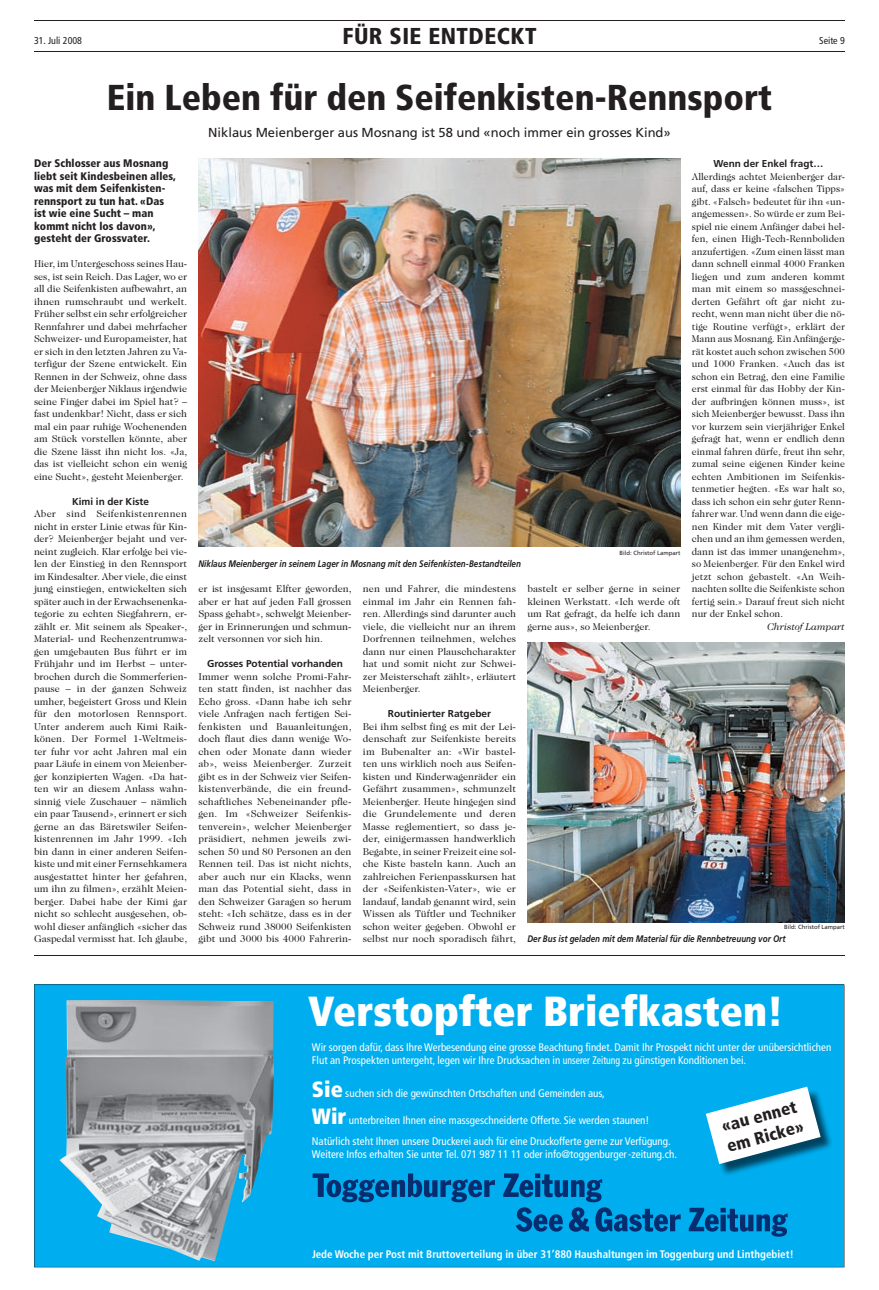
<style>
.page{position:relative;width:879px;height:1290px;background:#fff}
.page>*{position:absolute;margin:0;border:0;box-sizing:border-box;transform-origin:0 0}
.t1{font:900 condensed 42px "Frutiger LT Std";color:#fff}
.t2{font:900 condensed 36px "Frutiger LT Std";color:#231f20}
.t3{font:900 condensed 23px "Frutiger LT Std";letter-spacing:.02em;color:#231f20}
.t4{font:900 condensed 17.3px/20.8px "Frutiger LT Std";color:#231f20}
.t5{font:13px "Frutiger LT Std";color:#231f20}
.t6{font:condensed 11px/13.2px "Frutiger LT Std";color:#fff}
.t7{font:900 condensed 11px/12.5px "Frutiger LT Std";letter-spacing:.005em;color:#231f20}
.t8{font:700 condensed 11px "Frutiger LT Std";color:#fff}
.t9{font:10px/12.5px "Caslon 224 Std";color:#231f20;text-align:justify}
.t10{font:700 10px "Frutiger LT Std";color:#231f20}
.t11{font:condensed 10px "Frutiger LT Std";color:#231f20}
.t12{font:italic 10px "Caslon 224 Std";color:#231f20}
.t13{font:italic 700 9.5px "Frutiger LT Std";color:#231f20;scale:.85 1}
.t14{font:6px "Frutiger LT Std";color:#231f20}
.s1{font-weight:900;font-size:22px}
</style>
<div class="page">
<img style="left:198px;top:159px;width:482px;height:388px">
<img style="left:527px;top:642px;width:318px;height:280px">
<hr style="left:34px;top:20px;width:811px;height:1px;background:#231f20">
<hr style="left:34px;top:51px;width:811px;height:1px;background:#231f20">
<hr style="left:34px;top:955px;width:811px;height:1px;background:#231f20">
<div style="left:34px;top:984px;width:810px;height:283px;background:#00aeef"></div>
<img style="left:59px;top:1000px;width:215px;height:261px">
<svg style="left:311px;top:1171px;width:369px;height:61px;background:#018fd0"></svg>
<svg style="left:689px;top:1208px;width:98px;height:28px;background:#0273b5"></svg>
<img style="left:707px;top:1088px;width:125px;height:88px">
<svg style="left:706px;top:1086px;width:114px;height:78px"></svg>
<p class="t11" style="left:34px;top:34px;width:50px">31. Juli 2008</p>
<h3 class="t3" style="left:342px;top:22px;width:195px">FÜR SIE ENTDECKT</h3>
<h2 class="t2" style="left:107px;top:76px;width:667px">Ein Leben für den Seifenkisten-Rennsport</h2>
<h3 class="t5" style="left:208px;top:125px;width:464px">Niklaus Meienberger aus Mosnang ist 58 und «noch immer ein grosses Kind»</h3>
<p class="t11" style="left:819px;top:34px;width:27px">Seite 9</p>
<p class="t7" style="left:34px;top:157px;width:143px">Der Schlosser aus Mosnang liebt seit Kindesbeinen alles, was mit dem Seifenkisten&shy;rennsport zu tun hat. «Das ist wie eine Sucht – man kommt nicht los davon», gesteht der Grossvater.</p>
<p class="t9" style="left:34px;top:257px;width:155px">Hier, im Untergeschoss seines Hau&shy;ses, ist sein Reich. Das Lager, wo er all die Seifenkisten aufbewahrt, an ihnen rumschraubt und werkelt.<br>Früher selbst ein sehr erfolgreicher Rennfahrer und dabei mehrfacher Schweizer- und Europameister, hat er sich in den letzten Jahren zu Va&shy;terfigur der Szene entwickelt. Ein Rennen in der Schweiz, ohne dass der Meienberger Niklaus irgendwie seine Finger dabei im Spiel hat? – fast undenkbar! Nicht, dass er sich mal ein paar ruhige Wochenenden am Stück vorstellen könnte, aber die Szene lässt ihn nicht los. «Ja, das ist vielleicht schon ein wenig eine Sucht», gesteht Meienberger.</p>
<p class="t10" style="left:72px;top:495px;width:78px">Kimi in der Kiste</p>
<p class="t9" style="left:34px;top:507px;width:155px">Aber sind Seifenkistenrennen nicht in erster Linie etwas für Kin&shy;der? Meienberger bejaht und ver&shy;neint zugleich. Klar erfolge bei vie&shy;len der Einstieg in den Rennsport im Kindesalter. Aber viele, die einst jung einstiegen, entwickelten sich später auch in der Erwachsenenka&shy;tegorie zu echten Siegfahrern, er&shy;zählt er. Mit seinem als Speaker-, Material- und Rechenzentrumwa&shy;gen umgebauten Bus führt er im Frühjahr und im Herbst – unter&shy;brochen durch die Sommerferien&shy;pause – in der ganzen Schweiz umher, begeistert Gross und Klein für den motorlosen Rennsport.<br>Unter anderem auch Kimi Raik&shy;könen. Der Formel 1-Weltmeis&shy;ter fuhr vor acht Jahren mal ein paar Läufe in einem von Meienber&shy;ger konzipierten Wagen. «Da hat&shy;ten wir an diesem Anlass wahn&shy;sinnig viele Zuschauer – nämlich ein paar Tausend», erinnert er sich gerne an das Bäretswiler Seifen&shy;kistenrennen im Jahr 1999. «Ich bin dann in einer anderen Seifen&shy;kiste und mit einer Fernsehkamera ausgestattet hinter her gefahren, um ihn zu filmen», erzählt Meien&shy;berger. Dabei habe der Kimi gar nicht so schlecht ausgesehen, ob&shy;wohl dieser anfänglich «sicher das Gaspedal vermisst hat. Ich glaube,</p>
<p class="t10" style="left:713px;top:158px;width:111px">Wenn der Enkel fragt…</p>
<p class="t9" style="left:692px;top:170px;width:155px">Allerdings achtet Meienberger dar&shy;auf, dass er keine «falschen Tipps» gibt. «Falsch» bedeutet für ihn «un&shy;angemessen». So würde er zum Bei&shy;spiel nie einem Anfänger dabei hel&shy;fen, einen High-Tech-Rennboliden anzufertigen. «Zum einen lässt man dann schnell einmal 4000 Franken liegen und zum anderen kommt man mit einem so massgeschnei&shy;derten Gefährt oft gar nicht zu&shy;recht, wenn man nicht über die nö&shy;tige Routine verfügt», erklärt der Mann aus Mosnang. Ein Anfängerge&shy;rät kostet auch schon zwischen 500 und 1000 Franken. «Auch das ist schon ein Betrag, den eine Familie erst einmal für das Hobby der Kin&shy;der aufbringen können muss», ist sich Meienberger bewusst. Dass ihn vor kurzem sein vierjähriger Enkel gefragt hat, wenn er endlich denn einmal fahren dürfe, freut ihn sehr, zumal seine eigenen Kinder keine echten Ambitionen im Seifenkis&shy;tenmetier hegten. «Es war halt so, dass ich schon ein sehr guter Renn&shy;fahrer war. Und wenn dann die eige&shy;nen Kinder mit dem Vater vergli&shy;chen und an ihm gemessen werden, dann ist das immer unangenehm», so Meienberger. Für den Enkel wird jetzt schon gebastelt. «An Weih&shy;nachten sollte die Seifenkiste schon fertig sein.» Darauf freut sich nicht nur der Enkel schon.</p>
<p class="t12" style="left:767px;top:621px;width:79px">Christof Lampart</p>
<p class="t14" style="left:619px;top:549px;width:62px">Bild: Christof Lampart</p>
<p class="t13" style="left:198px;top:558px;width:381px">Niklaus Meienberger in seinem Lager in Mosnang mit den Seifenkisten-Bestandteilen</p>
<p class="t9" style="left:198px;top:582px;width:155px">er ist insgesamt Elfter geworden, aber er hat auf jeden Fall grossen Spass gehabt», schwelgt Meienber&shy;ger in Erinnerungen und schmun&shy;zelt versonnen vor sich hin.</p>
<p class="t10" style="left:207px;top:658px;width:137px">Grosses Potential vorhanden</p>
<p class="t9" style="left:198px;top:670px;width:155px">Immer wenn solche Promi-Fahr&shy;ten statt finden, ist nachher das Echo gross. «Dann habe ich sehr viele Anfragen nach fertigen Sei&shy;fenkisten und Bauanleitungen, doch flaut dies dann wenige Wo&shy;chen oder Monate dann wieder ab», weiss Meienberger. Zurzeit gibt es in der Schweiz vier Seifen&shy;kistenverbände, die ein freund&shy;schaftliches Nebeneinander pfle&shy;gen. Im «Schweizer Seifenkis&shy;tenverein», welcher Meienberger präsidiert, nehmen jeweils zwi&shy;schen 50 und 80 Personen an den Rennen teil. Das ist nicht nichts, aber auch nur ein Klacks, wenn man das Potential sieht, dass in den Schweizer Garagen so herum steht: «Ich schätze, dass es in der Schweiz rund 38000 Seifenkisten gibt und 3000 bis 4000 Fahrerin-</p>
<p class="t9" style="left:363px;top:582px;width:155px">nen und Fahrer, die mindestens einmal im Jahr ein Rennen fah&shy;ren. Allerdings sind darunter auch viele, die vielleicht nur an ihrem Dorfrennen teilnehmen, welches dann nur einen Plauschcharakter hat und somit nicht zur Schwei&shy;zer Meisterschaft zählt», erläutert Meienberger.</p>
<p class="t10" style="left:388px;top:708px;width:105px">Routinierter Ratgeber</p>
<p class="t9" style="left:363px;top:720px;width:155px">Bei ihm selbst fing es mit der Lei&shy;denschaft zur Seifenkiste bereits im Bubenalter an: «Wir bastel&shy;ten uns wirklich noch aus Seifen&shy;kisten und Kinderwagenräder ein Gefährt zusammen», schmunzelt Meienberger. Heute hingegen sind die Grundelemente und deren Masse reglementiert, so dass je&shy;der, einigermassen handwerklich Begabte, in seiner Freizeit eine sol&shy;che Kiste basteln kann. Auch an zahlreichen Ferienpasskursen hat der «Seifenkisten-Vater», wie er landauf, landab genannt wird, sein Wissen als Tüftler und Techniker schon weiter gegeben. Obwohl er selbst nur noch sporadisch fährt,</p>
<p class="t9" style="left:527px;top:582px;width:155px">bastelt er selber gerne in seiner kleinen Werkstatt. «Ich werde oft um Rat gefragt, da helfe ich dann gerne aus», so Meienberger.</p>
<p class="t14" style="left:784px;top:923px;width:62px">Bild: Christof Lampart</p>
<p class="t13" style="left:527px;top:933px;width:305px">Der Bus ist geladen mit dem Material für die Rennbetreuung vor Ort</p>
<h1 class="t1" style="left:308px;top:986px;width:477px">Verstopfter Briefkasten!</h1>
<p class="t6" style="left:312px;top:1040px;width:521px">Wir sorgen dafür, dass Ihre Werbesendung eine grosse Beachtung findet. Damit Ihr Prospekt nicht unter der unübersichtlichen<br>Flut an Prospekten untergeht, legen wir Ihre Drucksachen in unserer Zeitung zu günstigen Konditionen bei.</p>
<p class="t6" style="left:312px;top:1087px;width:294px"><span class="s1">Sie</span> suchen sich die gewünschten Ortschaften und Gemeinden aus,</p>
<p class="t6" style="left:312px;top:1109px;width:360px;line-height:21.2px"><span class="s1">Wir</span> unterbreiten Ihnen eine massgeschneiderte Offerte. Sie werden staunen!<br>Natürlich steht Ihnen unsere Druckerei auch für eine Druckofferte gerne zur Verfügung.</p>
<p class="t6" style="left:312px;top:1147px;width:367px">Weitere Infos erhalten Sie unter Tel. 071 987 11 11 oder info@toggenburger -zeitung.ch.</p>
<h3 class="t4" style="left:719px;top:1116px;width:80px;rotate:-15deg">«au ennet em Ricke»</h3>
<p class="t8" style="left:312px;top:1248px;width:483px">Jede Woche per Post mit Bruttoverteilung in über 31’880 Haushaltungen im Toggenburg und Linthgebiet!</p>
</div>
